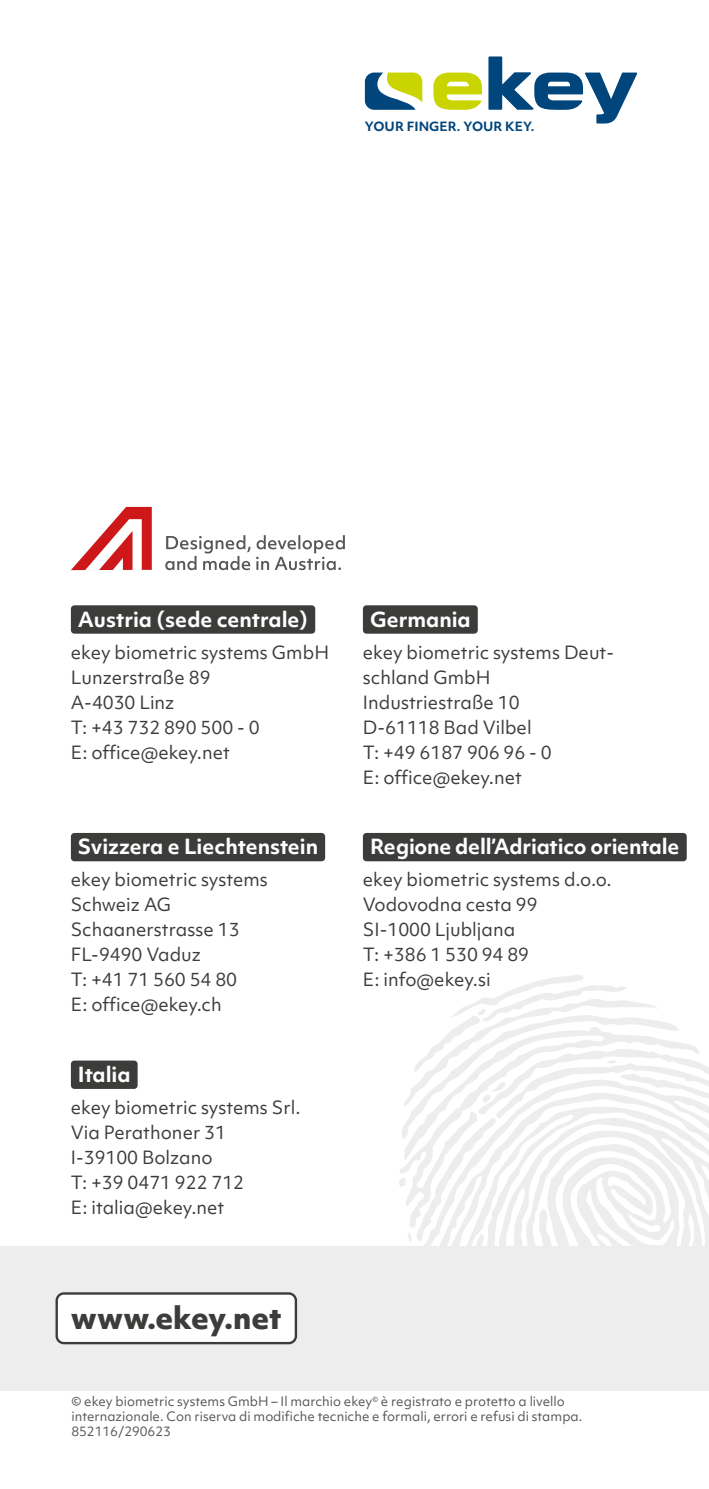
<style>
.page{position:relative;width:709px;height:1489px;background:#fff}
.page>*{position:absolute;margin:0;border:0;box-sizing:border-box;transform-origin:0 0}
.domain{font:800 29.25px "Objektiv Mk 1";color:#3c3c3b}
.Adresse_H1{font:700 20px "Objektiv Mk 1";color:#fff}
.Adresse_p{font:17.5px/25px "Objektiv Mk 1";color:#3c3c3b}
.t1{font:12.5px/15px "Objektiv Mk 1";color:#575756}
.t2{font:700 12.25px "Objektiv Mk 1";color:#00457c}
</style>
<div class="page">
<svg style="left:399px;top:975px;width:310px;height:270px"></svg>
<div style="left:71px;top:1060px;width:67px;height:28px;background:#3c3c3b;border-radius:4px"></div>
<div style="left:71px;top:832px;width:254px;height:29px;background:#3c3c3b;border-radius:4px"></div>
<div style="left:71px;top:605px;width:244px;height:28px;background:#3c3c3b;border-radius:4px"></div>
<div style="left:363px;top:605px;width:115px;height:28px;background:#3c3c3b;border-radius:4px"></div>
<div style="left:363px;top:832px;width:323px;height:29px;background:#3c3c3b;border-radius:4px"></div>
<svg style="left:71px;top:507px;width:81px;height:63px"></svg>
<svg style="left:165px;top:535px;width:180px;height:35px"></svg>
<div style="left:0;top:1245px;width:709px;height:145px;background:#ededed"></div>
<div style="left:57px;top:1293px;width:239px;height:49px;background:#fff;border-radius:7px"></div>
<div style="left:56px;top:1292px;width:241px;height:52px;border:2px solid #3c3c3b;border-radius:7px"></div>
<svg style="left:365px;top:73px;width:57px;height:37px"></svg>
<svg style="left:488px;top:56px;width:149px;height:68px"></svg>
<svg style="left:433px;top:72px;width:49px;height:38px"></svg>
<p class="t2" style="left:365px;top:118px;width:171px">YOUR FINGER. YOUR KEY.</p>
<p class="Adresse_H1" style="left:78px;top:605px;width:232px">Austria (sede centrale)</p>
<p class="Adresse_p" style="left:71px;top:639px;width:260px">ekey biometric systems GmbH</p>
<p class="Adresse_p" style="left:71px;top:664px;width:141px">Lunzerstraße 89</p>
<p class="Adresse_p" style="left:71px;top:689px;width:105px">A-4030 Linz</p>
<p class="Adresse_p" style="left:71px;top:714px;width:190px">T: +43 732 890 500 - 0</p>
<p class="Adresse_p" style="left:71px;top:739px;width:161px">E: office@ekey.net</p>
<p class="Adresse_H1" style="left:78px;top:832px;width:241px">Svizzera e Liechtenstein</p>
<p class="Adresse_p" style="left:71px;top:867px;width:199px">ekey biometric systems<br>Schweiz AG</p>
<p class="Adresse_p" style="left:71px;top:917px;width:170px">Schaanerstrasse 13</p>
<p class="Adresse_p" style="left:71px;top:942px;width:132px">FL-9490 Vaduz</p>
<p class="Adresse_p" style="left:71px;top:967px;width:168px">T: +41 71 560 54 80</p>
<p class="Adresse_p" style="left:71px;top:992px;width:152px">E: office@ekey.ch</p>
<p class="Adresse_H1" style="left:78px;top:1060px;width:54px">Italia</p>
<p class="Adresse_p" style="left:71px;top:1094px;width:231px">ekey biometric systems Srl.</p>
<p class="Adresse_p" style="left:71px;top:1119px;width:157px">Via Perathoner 31</p>
<p class="Adresse_p" style="left:71px;top:1144px;width:143px">I-39100 Bolzano</p>
<p class="Adresse_p" style="left:71px;top:1169px;width:175px">T: +39 0471 922 712</p>
<p class="Adresse_p" style="left:71px;top:1194px;width:155px">E: italia@ekey.net</p>
<p class="domain" style="left:71px;top:1296px;width:212px">www.ekey.net</p>
<p class="Adresse_H1" style="left:370px;top:605px;width:102px">Germania</p>
<p class="Adresse_p" style="left:363px;top:639px;width:253px">ekey biometric systems Deut&shy;schland GmbH</p>
<p class="Adresse_p" style="left:363px;top:689px;width:158px">Industriestraße 10</p>
<p class="Adresse_p" style="left:363px;top:714px;width:170px">D-61118 Bad Vilbel</p>
<p class="Adresse_p" style="left:363px;top:739px;width:190px">T: +49 6187 906 96 - 0</p>
<p class="Adresse_p" style="left:363px;top:764px;width:161px">E: office@ekey.net</p>
<p class="Adresse_H1" style="left:370px;top:832px;width:311px">Regione dell’Adriatico orientale</p>
<p class="Adresse_p" style="left:363px;top:867px;width:250px">ekey biometric systems d.o.o.</p>
<p class="Adresse_p" style="left:363px;top:892px;width:176px">Vodovodna cesta 99</p>
<p class="Adresse_p" style="left:363px;top:917px;width:154px">SI-1000 Ljubljana</p>
<p class="Adresse_p" style="left:363px;top:942px;width:168px">T: +386 1 530 94 89</p>
<p class="Adresse_p" style="left:363px;top:967px;width:129px">E: info@ekey.si</p>
<p class="t1" style="left:71px;top:1393px;width:512px">© ekey biometric systems GmbH – Il marchio ekey<sup>©</sup> è registrato e protetto a livello internazionale. Con riserva di modifiche tecniche e formali, errori e refusi di stampa.<br>852116/290623</p>
</div>
